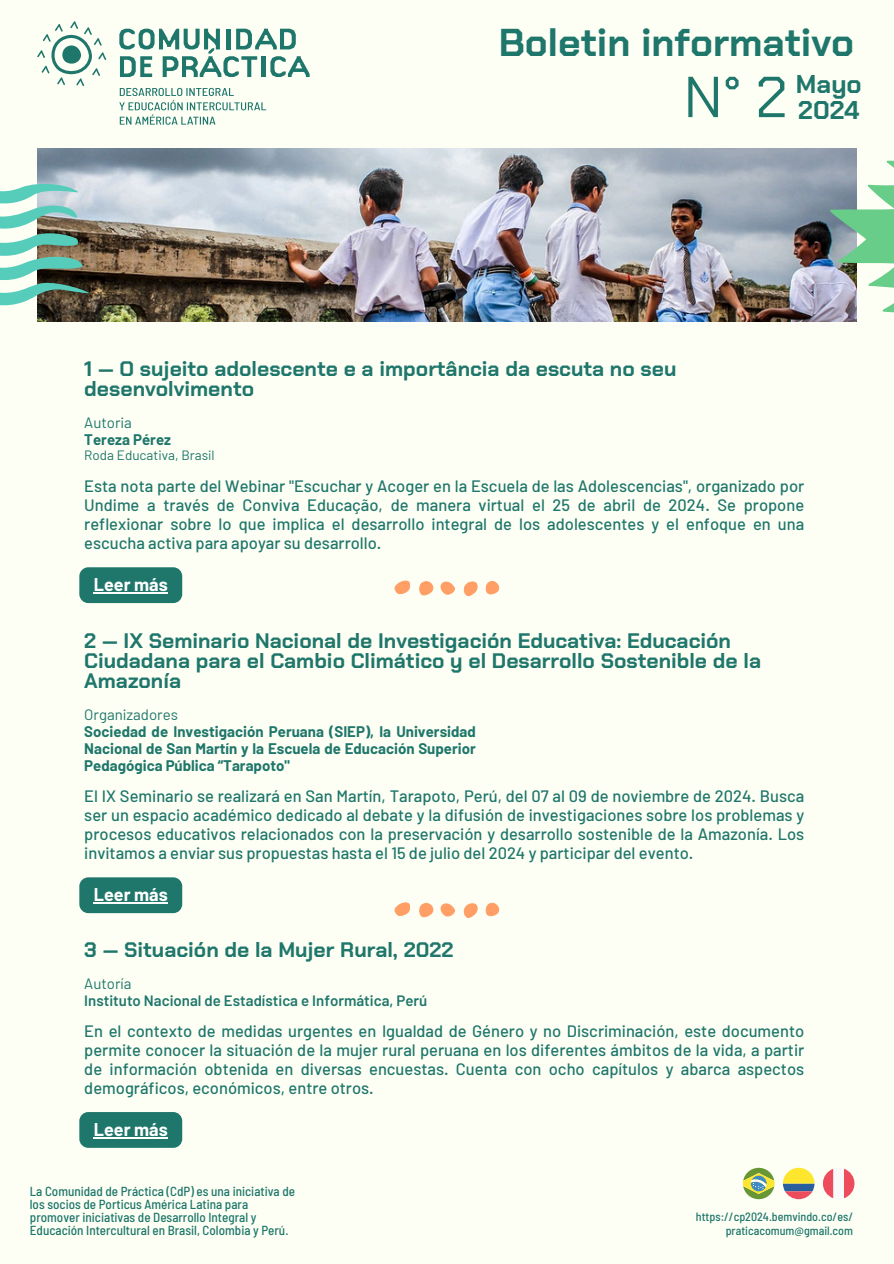
<style>
.page{position:relative;width:894px;height:1264px;background:#fff}
.page>*{position:absolute;margin:0;border:0;box-sizing:border-box;transform-origin:0 0}
.t1{font:57.6px "Chakra Petch";color:#1f766b}
.t2{font:700 38.85px "Chakra Petch";color:#1f766b}
.t3{font:700 25.65px/25.7px "Chakra Petch";color:#1f766b}
.t4{font:700 21px/20.2px "Chakra Petch";color:#1f766b}
.t5{font:700 18px "Barlow";color:#fff}
.t6{font:500 16.5px/19.2px "Barlow";color:#1f766b;text-align:justify}
.t7{font:700 15px/16.8px "Barlow";color:#1f766b}
.t8{font:600 15px/16.8px "Barlow";color:#1f766b}
.t9{font:13.5px "Barlow";color:#1f766b}
.t10{font:500 semi-condensed 13.05px/13px "Barlow";color:#1f766b}
.t11{font:500 semi-condensed 12px "Barlow";color:#1f766b}
.s1{font-weight:400}
</style>
<div class="page">
<div style="left:0;top:0;width:893px;height:1263px;background:#fdfff4"></div>
<img style="left:37px;top:148px;width:819px;height:174px">
<svg style="left:743px;top:1167px;width:31px;height:32px"></svg>
<svg style="left:783px;top:1167px;width:31px;height:32px"></svg>
<svg style="left:822px;top:1168px;width:32px;height:31px"></svg>
<svg style="left:0;top:179px;width:89px;height:126px"></svg>
<svg style="left:828px;top:160px;width:65px;height:153px"></svg>
<svg style="left:485px;top:902px;width:15px;height:14px"></svg>
<svg style="left:463px;top:903px;width:15px;height:14px"></svg>
<svg style="left:441px;top:903px;width:14px;height:13px"></svg>
<svg style="left:419px;top:903px;width:14px;height:14px"></svg>
<svg style="left:394px;top:902px;width:15px;height:13px"></svg>
<svg style="left:485px;top:581px;width:15px;height:13px"></svg>
<svg style="left:463px;top:581px;width:15px;height:15px"></svg>
<svg style="left:441px;top:581px;width:14px;height:13px"></svg>
<svg style="left:419px;top:581px;width:14px;height:14px"></svg>
<svg style="left:394px;top:580px;width:15px;height:14px"></svg>
<svg style="left:37px;top:21px;width:69px;height:65px"></svg>
<svg style="left:119px;top:29px;width:190px;height:48px"></svg>
<svg style="left:119px;top:88px;width:147px;height:37px"></svg>
<div style="left:79px;top:567px;width:103px;height:36px;background:#1f766b;border-radius:9px"></div>
<hr style="left:94px;top:592px;width:74px;height:1px;background:#fff">
<div style="left:79px;top:877px;width:103px;height:36px;background:#1f766b;border-radius:9px"></div>
<hr style="left:94px;top:902px;width:74px;height:1px;background:#fff">
<div style="left:79px;top:1112px;width:103px;height:35px;background:#1f766b;border-radius:9px"></div>
<hr style="left:94px;top:1137px;width:74px;height:1px;background:#fff">
<h2 class="t2" style="left:499px;top:18px;width:357px">Boletin informativo</h2>
<h1 class="t1" style="left:683px;top:60px;width:105px">N° 2</h1>
<h3 class="t3" style="left:795px;top:71px;width:67px">Mayo<br>2024</h3>
<h4 class="t4" style="left:84px;top:358px;width:593px">1 — O sujeito adolescente e a importância da escuta no seu desenvolvimento</h4>
<h6 class="t7" style="left:84px;top:413px;width:88px"><span class="s1">Autoria<br></span>Tereza Pérez</h6>
<h6 class="t9" style="left:84px;top:447px;width:132px">Roda Educativa, Brasil</h6>
<h5 class="t6" style="left:84px;top:476px;width:721px">Esta nota parte del Webinar "Escuchar y Acoger en la Escuela de las Adolescencias", organizado por Undime a través de Conviva Educação, de manera virtual el 25 de abril de 2024. Se propone reflexionar sobre lo que implica el desarrollo integral de los adolescentes y el enfoque en una escucha activa para apoyar su desarrollo.</h5>
<h5 class="t5" style="left:94px;top:573px;width:76px">Leer más</h5>
<p class="t4" style="left:84px;top:630px;width:678px">2 — IX Seminario Nacional de Investigación Educativa: Educación<br>Ciudadana para el Cambio Climático y el Desarrollo Sostenible de la<br>Amazonía</p>
<h4 class="t7" style="left:84px;top:705px;width:393px"><span class="s1">Organizadores<br></span>Sociedad de Investigación Peruana (SIEP), la Universidad Nacional de San Martín y la Escuela de Educación Superior Pedagógica Pública “Tarapoto"</h4>
<h6 class="t6" style="left:84px;top:785px;width:721px">El IX Seminario se realizará en San Martín, Tarapoto, Perú, del 07 al 09 de noviembre de 2024. Busca ser un espacio académico dedicado al debate y la difusión de investigaciones sobre los problemas y procesos educativos relacionados con la preservación y desarrollo sostenible de la Amazonía. Los invitamos a enviar sus propuestas hasta el 15 de julio del 2024 y participar del evento.</h6>
<h5 class="t5" style="left:94px;top:883px;width:76px">Leer más</h5>
<h5 class="t4" style="left:84px;top:939px;width:370px">3 — Situación de la Mujer Rural, 2022</h5>
<p class="t8" style="left:84px;top:974px;width:344px"><span class="s1">Autoría<br></span>Instituto Nacional de Estadística e Informática, Perú</p>
<h4 class="t6" style="left:84px;top:1020px;width:721px">En el contexto de medidas urgentes en Igualdad de Género y no Discriminación, este documento permite conocer la situación de la mujer rural peruana en los diferentes ámbitos de la vida, a partir de información obtenida en diversas encuestas. Cuenta con ocho capítulos y abarca aspectos demográficos, económicos, entre otros.</h4>
<h6 class="t5" style="left:94px;top:1118px;width:76px">Leer más</h6>
<p class="t10" style="left:30px;top:1184px;width:267px">La Comunidad de Práctica (CdP) es una iniciativa de los socios de Porticus América Latina para promover iniciativas de Desarrollo Integral y Educación Intercultural en Brasil, Colombia y Perú.</p>
<p class="t11" style="left:695px;top:1208px;width:159px">https://cp2024.bemvindo.co/es/</p>
<p class="t11" style="left:725px;top:1223px;width:129px">praticacomum@gmail.com</p>
</div>
